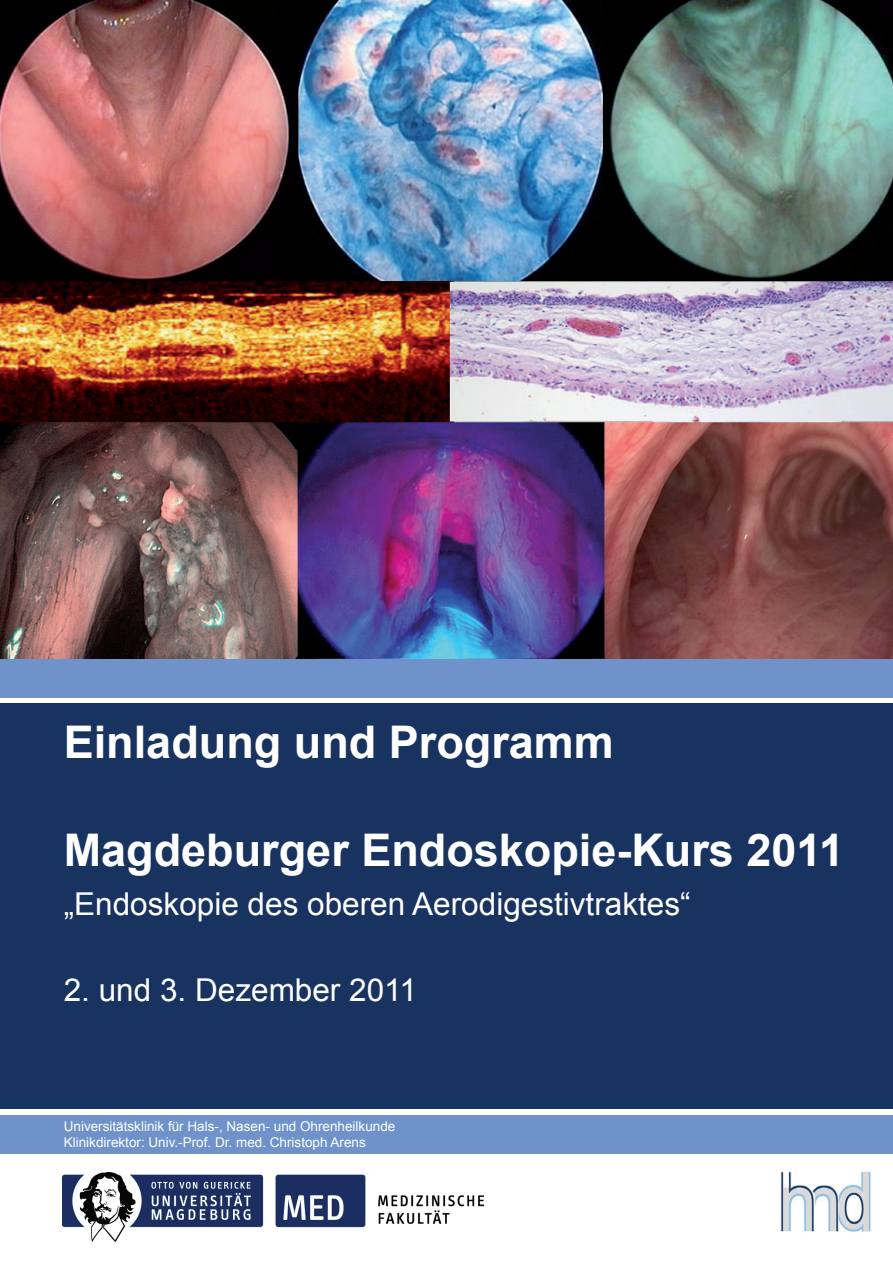
<style>
.page{position:relative;width:893px;height:1263px;background:#fff}
.page>*{position:absolute;margin:0;border:0;box-sizing:border-box;transform-origin:0 0}
.t1{font:700 45px "Arial";color:#fff}
.t2{font:31.5px "Arial";color:#fff}
.t3{font:13.5px/16.2px "Arial";color:#fff}
</style>
<div class="page">
<div style="left:0;top:1115px;width:893px;height:38px;background:#6f92cb"></div>
<div style="left:0;top:704px;width:893px;height:405px;background:#193361"></div>
<img style="left:0;top:0;width:893px;height:659px">
<img style="left:63px;top:1172px;width:420px;height:70px">
<div style="left:0;top:659px;width:893px;height:38px;background:#6f92cb"></div>
<img style="left:780px;top:1171px;width:91px;height:61px">
<h1 class="t1" style="left:64px;top:713px;width:552px">Einladung und Programm</h1>
<h1 class="t1" style="left:64px;top:821px;width:782px">Magdeburger Endoskopie-Kurs 2011</h1>
<h2 class="t2" style="left:64px;top:883px;width:628px">„Endoskopie des oberen Aerodigestivtraktes“</h2>
<h2 class="t2" style="left:64px;top:969px;width:355px">2. und 3. Dezember 2011</h2>
<p class="t3" style="left:64px;top:1118px;width:333px">Universitätsklinik für Hals-, Nasen- und Ohrenheilkunde<br>Klinikdirektor: Univ.-Prof. Dr. med. Christoph Arens</p>
</div>
